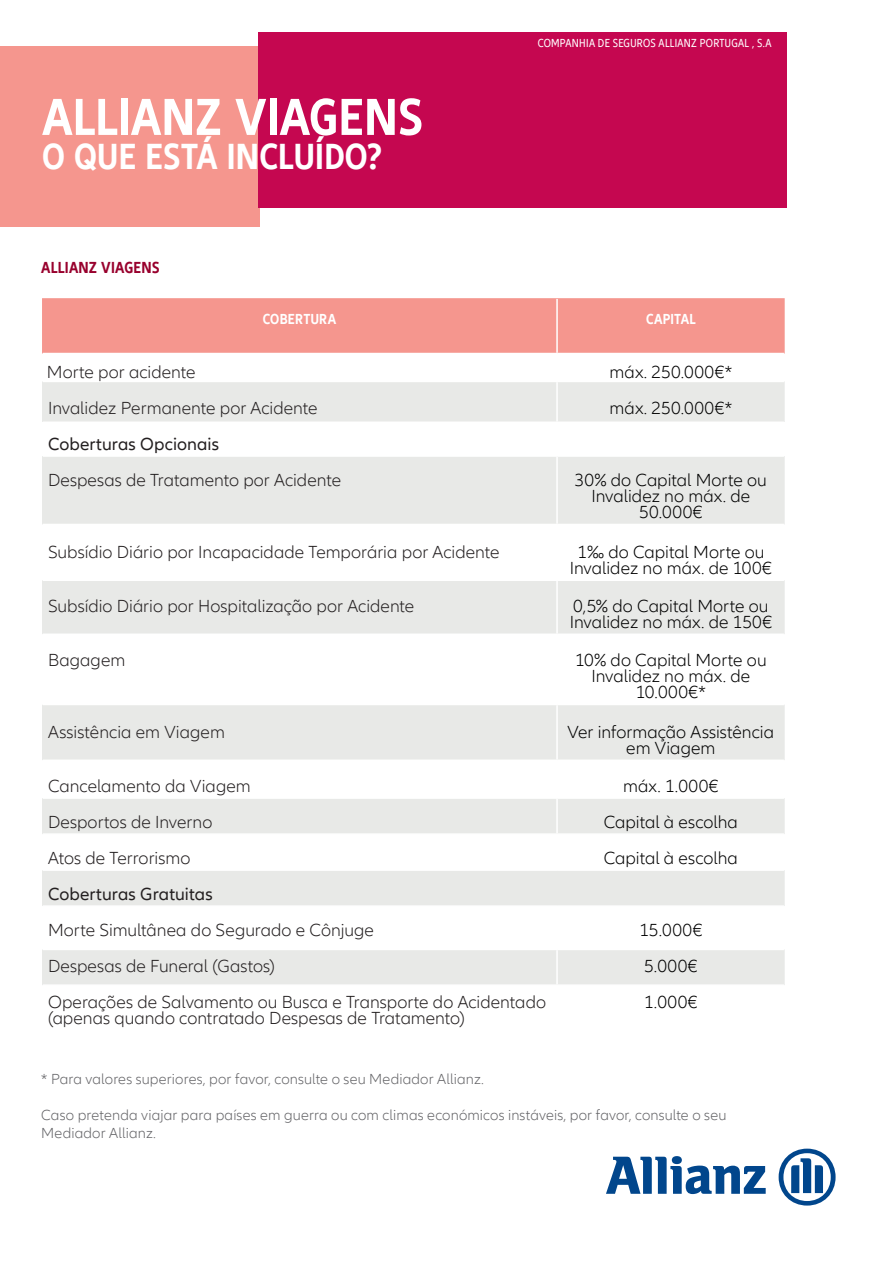
<style>
.page{position:relative;width:893px;height:1263px;background:#fff}
.page>*{position:absolute;margin:0;border:0;box-sizing:border-box;transform-origin:0 0}
.Headline_36pt{font:700 condensed 54px "Allianz Neo";letter-spacing:.005em;color:#fff}
.Headline_36pt-2{font:700 condensed 37.5px "Allianz Neo";letter-spacing:.005em;color:#fff}
.Headline_100pt{font:300 18px/16.2px "Allianz Neo";color:#231f20}
.Headline_100pt-2{font:300 18px/16.2px "Allianz Neo";color:#000;text-align:center}
.Headline_100pt-3{font:18px "Allianz Neo";letter-spacing:.005em;color:#231f20}
.Copy_Highlight{font:700 condensed 16.5px "Allianz Neo";letter-spacing:.015em;color:#98012d}
.Copy{font:300 15px/18px "Allianz Neo";letter-spacing:.01em;color:#636366}
.Headline_100pt-4{font:700 condensed 15px "Allianz Neo";letter-spacing:.02em;color:#fff}
.RunningTitle{font:condensed 12px "Allianz Neo";letter-spacing:.025em;color:#fff}
</style>
<div class="page">
<svg style="left:606px;top:1156px;width:160px;height:38px"></svg>
<svg style="left:779px;top:1148px;width:57px;height:57px"></svg>
<div style="left:0;top:47px;width:259px;height:180px;background:#f5968e"></div>
<div style="left:258px;top:32px;width:528px;height:175px;background:#c50750"></div>
<div style="left:42px;top:298px;width:743px;height:55px;background:#f5968e"></div>
<div style="left:42px;top:381px;width:743px;height:41px;background:#e8e9e7"></div>
<div style="left:42px;top:456px;width:743px;height:68px;background:#e8e9e7"></div>
<div style="left:42px;top:580px;width:743px;height:54px;background:#e8e9e7"></div>
<svg style="left:42px;top:705px;width:743px;height:201px;fill:#e8e9e7"></svg>
<div style="left:42px;top:798px;width:743px;height:36px;background:#e8e9e7"></div>
<div style="left:42px;top:949px;width:743px;height:36px;background:#e8e9e7"></div>
<hr style="left:557px;top:381px;width:227px;height:1px;background:#fff">
<hr style="left:556px;top:382px;width:2px;height:39px;background:#fff">
<hr style="left:557px;top:421px;width:227px;height:2px;background:#fff">
<hr style="left:557px;top:455px;width:227px;height:2px;background:#fff">
<hr style="left:556px;top:457px;width:2px;height:67px;background:#fff">
<hr style="left:557px;top:579px;width:227px;height:2px;background:#fff">
<hr style="left:556px;top:581px;width:2px;height:52px;background:#fff">
<hr style="left:557px;top:633px;width:227px;height:2px;background:#fff">
<hr style="left:556px;top:705px;width:2px;height:54px;background:#fff">
<hr style="left:557px;top:759px;width:227px;height:2px;background:#fff">
<hr style="left:556px;top:761px;width:2px;height:36px;background:#fff">
<hr style="left:557px;top:797px;width:227px;height:2px;background:#fff">
<hr style="left:556px;top:799px;width:2px;height:34px;background:#fff">
<hr style="left:557px;top:833px;width:227px;height:2px;background:#fff">
<hr style="left:556px;top:835px;width:2px;height:34px;background:#fff">
<hr style="left:557px;top:869px;width:227px;height:2px;background:#fff">
<hr style="left:557px;top:905px;width:227px;height:2px;background:#fff">
<hr style="left:557px;top:949px;width:227px;height:1px;background:#fff">
<hr style="left:556px;top:950px;width:2px;height:34px;background:#fff">
<hr style="left:557px;top:984px;width:227px;height:2px;background:#fff">
<hr style="left:556px;top:299px;width:2px;height:54px;background:#fff">
<hr style="left:43px;top:381px;width:514px;height:1px;background:#fff">
<hr style="left:43px;top:421px;width:514px;height:2px;background:#fff">
<hr style="left:43px;top:455px;width:514px;height:2px;background:#fff">
<hr style="left:43px;top:579px;width:514px;height:2px;background:#fff">
<hr style="left:43px;top:633px;width:514px;height:2px;background:#fff">
<hr style="left:43px;top:759px;width:514px;height:2px;background:#fff">
<hr style="left:43px;top:797px;width:514px;height:2px;background:#fff">
<hr style="left:43px;top:833px;width:514px;height:2px;background:#fff">
<hr style="left:43px;top:869px;width:514px;height:2px;background:#fff">
<hr style="left:43px;top:905px;width:514px;height:2px;background:#fff">
<hr style="left:43px;top:949px;width:514px;height:1px;background:#fff">
<hr style="left:43px;top:984px;width:514px;height:2px;background:#fff">
<p class="Headline_36pt" style="left:42px;top:86px;width:382px">ALLIANZ VIAGENS</p>
<p class="Headline_36pt-2" style="left:42px;top:135px;width:342px">O QUE ESTÁ INCLUÍDO?</p>
<p class="Copy_Highlight" style="left:41px;top:258px;width:120px">ALLIANZ VIAGENS</p>
<p class="RunningTitle" style="left:538px;top:36px;width:235px">COMPANHIA DE SEGUROS ALLIANZ PORTUGAL , S.A</p>
<p class="Headline_100pt-4" style="left:263px;top:310px;width:75px">COBERTURA</p>
<p class="Headline_100pt-4" style="left:646px;top:310px;width:51px">CAPITAL</p>
<p class="Headline_100pt" style="left:47px;top:364px;width:150px">Morte por acidente</p>
<p class="Headline_100pt-2" style="left:610px;top:364px;width:124px">máx. 250.000€*</p>
<p class="Headline_100pt" style="left:48px;top:400px;width:271px">Invalidez Permanente por Acidente</p>
<p class="Headline_100pt-2" style="left:610px;top:400px;width:124px">máx. 250.000€*</p>
<p class="Headline_100pt-3" style="left:48px;top:434px;width:173px">Coberturas Opcionais</p>
<p class="Headline_100pt" style="left:48px;top:472px;width:295px">Despesas de Tratamento por Acidente</p>
<p class="Headline_100pt-2" style="left:575px;top:472px;width:193px">30% do Capital Morte ou<br>Invalidez no máx. de<br>50.000€</p>
<p class="Headline_100pt" style="left:48px;top:544px;width:453px">Subsídio Diário por Incapacidade Temporária por Acidente</p>
<p class="Headline_100pt-2" style="left:570px;top:544px;width:204px">1‰ do Capital Morte ou<br>Invalidez no máx. de 100€</p>
<p class="Headline_100pt" style="left:48px;top:598px;width:368px">Subsídio Diário por Hospitalização por Acidente</p>
<p class="Headline_100pt-2" style="left:570px;top:598px;width:204px;text-align:left">0,5% do Capital Morte ou<br>Invalidez no máx. de 150€</p>
<p class="Headline_100pt" style="left:48px;top:652px;width:79px">Bagagem</p>
<p class="Headline_100pt-2" style="left:575px;top:652px;width:193px">10% do Capital Morte ou<br>Invalidez no máx. de<br>10.000€*</p>
<p class="Headline_100pt" style="left:48px;top:724px;width:178px">Assistência em Viagem</p>
<p class="Headline_100pt-2" style="left:568px;top:724px;width:208px">Ver informação Assistência em Viagem</p>
<p class="Headline_100pt" style="left:48px;top:778px;width:204px">Cancelamento da Viagem</p>
<p class="Headline_100pt-2" style="left:623px;top:778px;width:97px">máx. 1.000€</p>
<p class="Headline_100pt" style="left:48px;top:814px;width:166px">Desportos de Inverno</p>
<p class="Headline_100pt-2" style="left:604px;top:814px;width:136px">Capital à escolha</p>
<p class="Headline_100pt" style="left:48px;top:850px;width:144px">Atos de Terrorismo</p>
<p class="Headline_100pt-2" style="left:604px;top:850px;width:136px">Capital à escolha</p>
<p class="Headline_100pt-3" style="left:48px;top:884px;width:166px">Coberturas Gratuitas</p>
<p class="Headline_100pt" style="left:48px;top:922px;width:327px">Morte Simultânea do Segurado e Cônjuge</p>
<p class="Headline_100pt-2" style="left:639px;top:922px;width:64px">15.000€</p>
<p class="Headline_100pt" style="left:48px;top:958px;width:228px">Despesas de Funeral (Gastos)</p>
<p class="Headline_100pt-2" style="left:644px;top:958px;width:55px">5.000€</p>
<p class="Headline_100pt" style="left:48px;top:994px;width:500px">Operações de Salvamento ou Busca e Transporte do Acidentado (apenas quando contratado Despesas de Tratamento)</p>
<p class="Headline_100pt-2" style="left:644px;top:994px;width:55px">1.000€</p>
<p class="Copy" style="left:41px;top:1070px;width:444px">* Para valores superiores, por favor, consulte o seu Mediador Allianz.</p>
<p class="Copy" style="left:41px;top:1106px;width:686px">Caso pretenda viajar para países em guerra ou com climas económicos instáveis, por favor, consulte o seu<br>Mediador Allianz.</p>
</div>
